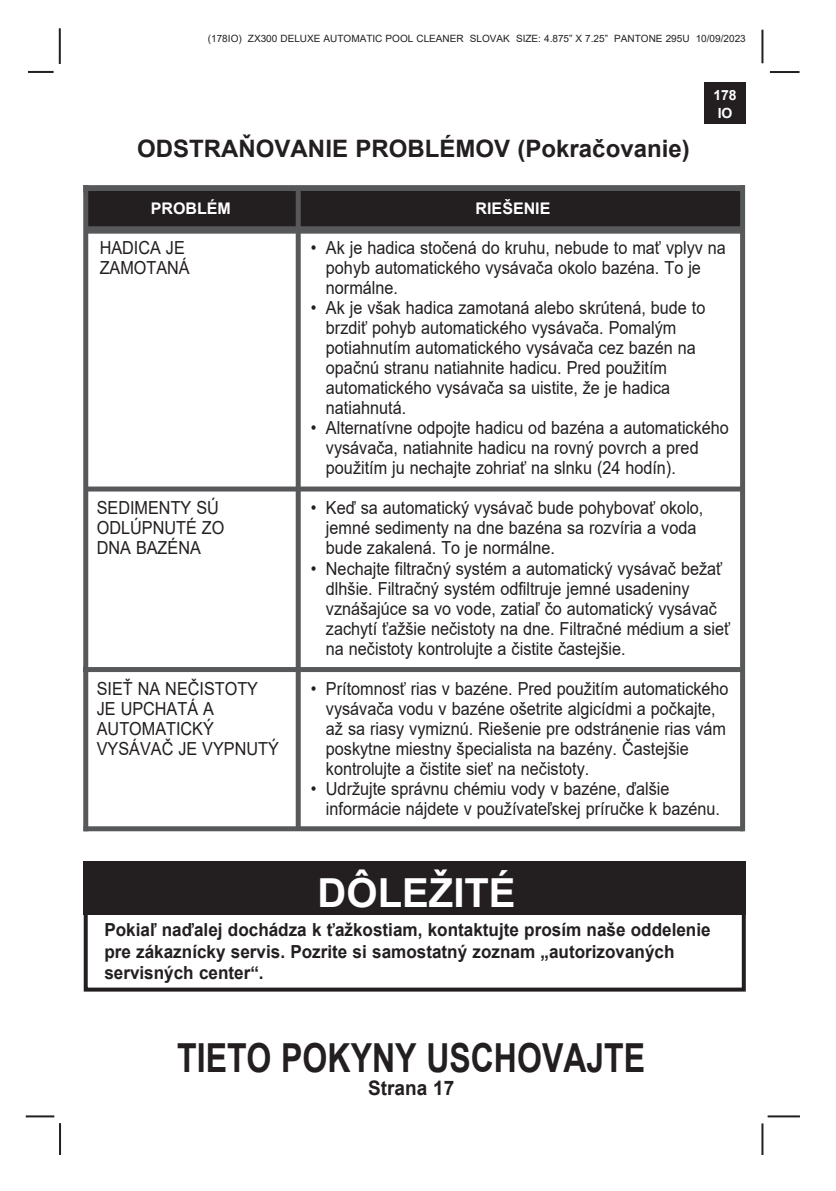
<style>
.page{position:relative;width:836px;height:1191px;background:#fff}
.page>*{position:absolute;margin:0;border:0;box-sizing:border-box;transform-origin:0 0}
.t1{font:700 40px "Arial";color:#231f20;scale:.8 1}
.t2{font:700 40px "Arial";color:#fff}
.t3{font:700 24px "Arial";color:#231f20}
.t4{font:700 20px "Arial";color:#231f20;scale:.95 1}
.headline{font:18px/20px "Arial";color:#231f20;scale:.9 1}
.t5{font:700 18px/21.6px "Arial";color:#231f20;scale:.95 1}
.t6{font:700 16px "Arial";color:#fff}
.t7{font:700 14px/18px "Arial";color:#fff;text-align:center}
.t8{font:10px "Arial";color:#231f20}
</style>
<div class="page">
<hr style="left:767px;top:1115px;width:32px;height:2px;background:#231f20">
<hr style="left:769px;top:71px;width:30px;height:2px;background:#231f20">
<hr style="left:761px;top:30px;width:2px;height:33px;background:#231f20">
<hr style="left:761px;top:1123px;width:2px;height:32px;background:#231f20">
<hr style="left:28px;top:71px;width:26px;height:2px;background:#231f20">
<hr style="left:59px;top:28px;width:2px;height:36px;background:#231f20">
<hr style="left:59px;top:1123px;width:2px;height:32px;background:#231f20">
<hr style="left:26px;top:1115px;width:28px;height:2px;background:#231f20">
<div style="left:704px;top:83px;width:41px;height:41px;background:#231f20"></div>
<div style="left:84px;top:861px;width:661px;height:54px;background:#231f20"></div>
<div style="left:84px;top:908px;width:661px;height:83px;border:4px solid #231f20"></div>
<div style="left:83px;top:185px;width:661px;height:7px;background:#57585a"></div>
<div style="left:86px;top:191px;width:656px;height:37px;background:#231f20"></div>
<div style="left:295px;top:186px;width:5px;height:644px;background:#57585a"></div>
<div style="left:85px;top:226px;width:656px;height:8px;background:#57585a"></div>
<div style="left:83px;top:826px;width:660px;height:5px;background:#57585a"></div>
<div style="left:87px;top:486px;width:656px;height:5px;background:#57585a"></div>
<div style="left:83px;top:667px;width:659px;height:5px;background:#57585a"></div>
<div style="left:83px;top:185px;width:5px;height:646px;background:#57585a"></div>
<svg style="left:739px;top:185px;width:5px;height:646px;fill:#57585a"></svg>
<p class="t8" style="left:208px;top:31px;width:539px">(178IO) ZX300 DELUXE AUTOMATIC POOL CLEANER SLOVAK SIZE: 4.875” X 7.25” PANTONE 295U 10/09/2023</p>
<p class="t3" style="left:137px;top:132px;width:554px">ODSTRAŇOVANIE PROBLÉMOV (Pokračovanie)</p>
<p class="t7" style="left:713px;top:86px;width:25px">178<br>IO</p>
<p class="t6" style="left:151px;top:197px;width:82px">PROBLÉM</p>
<p class="t6" style="left:475px;top:197px;width:76px">RIEŠENIE</p>
<p class="headline" style="left:311px;top:238px;width:462px">• Ak je hadica stočená do kruhu, nebude to mať vplyv na</p>
<p class="headline" style="left:326px;top:258px;width:418px">pohyb automatického vysávača okolo bazéna. To je</p>
<p class="headline" style="left:326px;top:278px;width:82px">normálne.</p>
<p class="headline" style="left:311px;top:298px;width:440px">• Ak je však hadica zamotaná alebo skrútená, bude to</p>
<p class="headline" style="left:326px;top:318px;width:390px">brzdiť pohyb automatického vysávača. Pomalým</p>
<p class="headline" style="left:326px;top:338px;width:412px">potiahnutím automatického vysávača cez bazén na</p>
<p class="headline" style="left:326px;top:358px;width:380px">opačnú stranu natiahnite hadicu. Pred použitím</p>
<p class="headline" style="left:326px;top:378px;width:384px">automatického vysávača sa uistite, že je hadica</p>
<p class="headline" style="left:326px;top:398px;width:91px">natiahnutá.</p>
<p class="headline" style="left:311px;top:418px;width:466px">• Alternatívne odpojte hadicu od bazéna a automatického</p>
<p class="headline" style="left:326px;top:438px;width:415px">vysávača, natiahnite hadicu na rovný povrch a pred</p>
<p class="headline" style="left:326px;top:458px;width:390px">použitím ju nechajte zohriať na slnku (24 hodín).</p>
<p class="headline" style="left:311px;top:498px;width:437px">• Keď sa automatický vysávač bude pohybovať okolo,</p>
<p class="headline" style="left:326px;top:518px;width:413px">jemné sedimenty na dne bazéna sa rozvíria a voda</p>
<p class="headline" style="left:326px;top:538px;width:256px">bude zakalená. To je normálne.</p>
<p class="headline" style="left:311px;top:558px;width:458px">• Nechajte filtračný systém a automatický vysávač bežať</p>
<p class="headline" style="left:326px;top:578px;width:405px">dlhšie. Filtračný systém odfiltruje jemné usadeniny</p>
<p class="headline" style="left:326px;top:598px;width:435px">vznášajúce sa vo vode, zatiaľ čo automatický vysávač</p>
<p class="headline" style="left:326px;top:618px;width:450px">zachytí ťažšie nečistoty na dne. Filtračné médium a sieť</p>
<p class="headline" style="left:326px;top:638px;width:334px">na nečistoty kontrolujte a čistite častejšie.</p>
<p class="headline" style="left:311px;top:678px;width:465px">• Prítomnosť rias v bazéne. Pred použitím automatického</p>
<p class="headline" style="left:326px;top:698px;width:434px">vysávača vodu v bazéne ošetrite algicídmi a počkajte,</p>
<p class="headline" style="left:326px;top:718px;width:446px">až sa riasy vymiznú. Riešenie pre odstránenie rias vám</p>
<p class="headline" style="left:326px;top:738px;width:404px">poskytne miestny špecialista na bazény. Častejšie</p>
<p class="headline" style="left:326px;top:758px;width:294px">kontrolujte a čistite sieť na nečistoty.</p>
<p class="headline" style="left:311px;top:778px;width:400px">• Udržujte správnu chémiu vody v bazéne, ďalšie</p>
<p class="headline" style="left:326px;top:798px;width:439px">informácie nájdete v používateľskej príručke k bazénu.</p>
<p class="headline" style="left:100px;top:238px;width:96px">HADICA JE</p>
<p class="headline" style="left:100px;top:258px;width:102px">ZAMOTANÁ</p>
<p class="headline" style="left:97px;top:498px;width:143px">SEDIMENTY SÚ<br>ODLÚPNUTÉ ZO</p>
<p class="headline" style="left:97px;top:538px;width:117px">DNA BAZÉNA</p>
<p class="headline" style="left:97px;top:678px;width:204px">SIEŤ NA NEČISTOTY<br>JE UPCHATÁ A<br>AUTOMATICKÝ<br>VYSÁVAČ JE VYPNUTÝ</p>
<p class="t2" style="left:317px;top:864px;width:199px">DÔLEŽITÉ</p>
<p class="t5" style="left:104px;top:919px;width:639px">Pokiaľ naďalej dochádza k ťažkostiam, kontaktujte prosím naše oddelenie pre zákaznícky servis. Pozrite si samostatný zoznam „autorizovaných</p>
<p class="t5" style="left:104px;top:962px;width:169px">servisných center“.</p>
<h1 class="t1" style="left:177px;top:1030px;width:586px">TIETO POKYNY USCHOVAJTE</h1>
<p class="t4" style="left:368px;top:1074px;width:92px">Strana 17</p>
</div>
